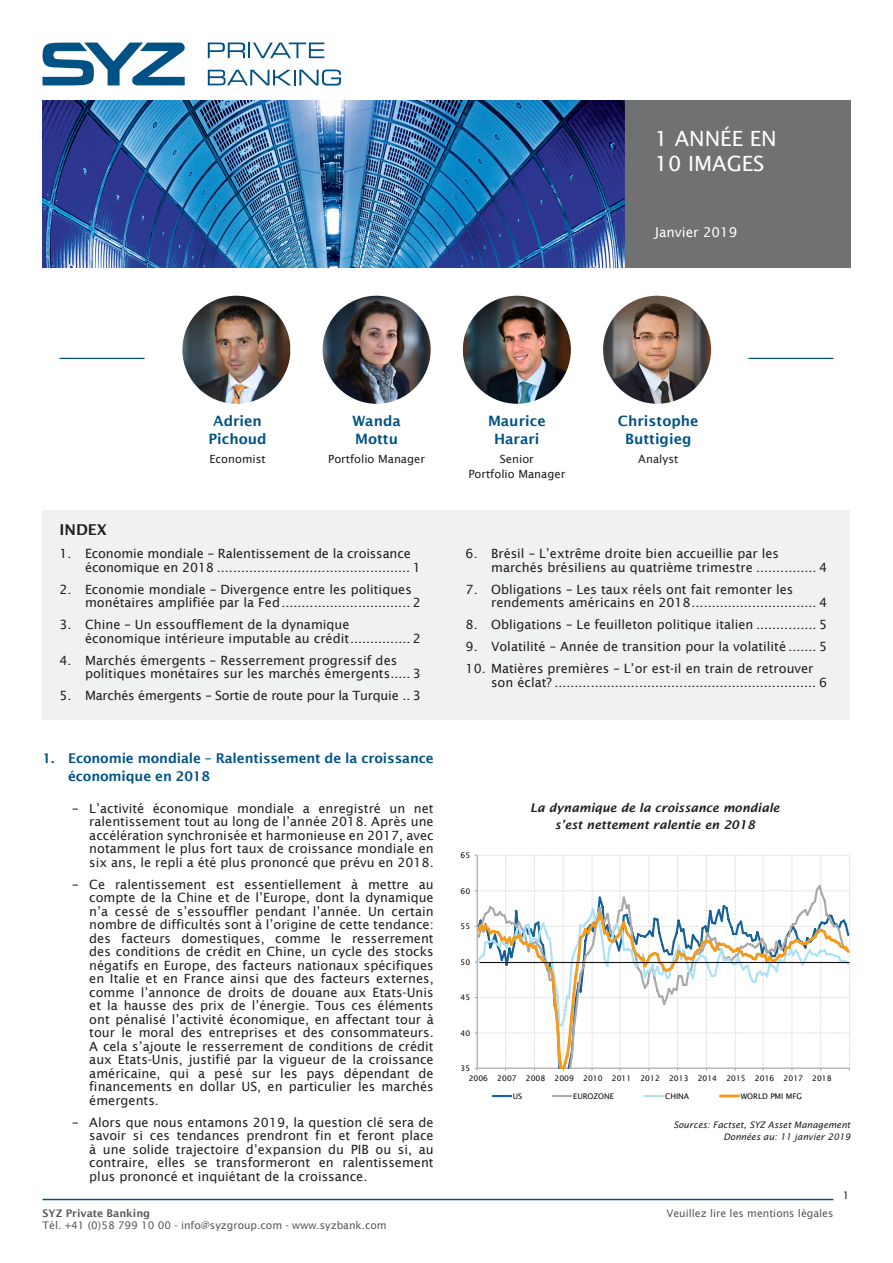
<style>
.page{position:relative;width:893px;height:1263px;background:#fff}
.page>*{position:absolute;margin:0;border:0;box-sizing:border-box;transform-origin:0 0}
.t1{font:21px/25.2px "Lucida Sans";color:#fff}
.t2{font:600 15px "Lucida Sans";color:#231f20}
.t3{font:600 14.25px/18px "Lucida Sans";color:#005285;text-align:center}
.t4{font:600 13.5px/18px "Lucida Sans";letter-spacing:-.01em;color:#005387}
.t5{font:13.5px "Lucida Sans";color:#fff}
.t6{font:12.75px/13.5px "Lucida Sans";color:#231f20}
.t7{font:12.75px "Lucida Sans";letter-spacing:-.02em;color:#231f20}
.Graph_TITLES{font:italic 600 12px/16.5px "Lucida Sans";color:#231f20;text-align:center}
.t8{font:11.25px "Lucida Sans";color:#231f20}
.t9{font:10.5px "Lucida Sans";color:#57585a}
.t10{font:600 10.5px "Lucida Sans";color:#57585a}
.t11{font:10.5px "Lucida Sans";color:#231f20}
.Source_data{font:italic 9px "Lucida Sans";color:#231f20}
.t12{font:7.65px "Lucida Sans";color:#050504}
</style>
<div class="page">
<img style="left:43px;top:100px;width:807px;height:168px">
<hr style="left:43px;top:1199px;width:790px;height:1px;background:#005285">
<svg style="left:208px;top:43px;width:116px;height:15px"></svg>
<svg style="left:208px;top:70px;width:133px;height:15px"></svg>
<svg style="left:43px;top:43px;width:142px;height:42px"></svg>
<div style="left:43px;top:510px;width:807px;height:210px;background:#f0f1f2"></div>
<svg style="left:475px;top:855px;width:375px;height:215px"></svg>
<svg style="left:476px;top:883px;width:373px;height:23px"></svg>
<svg style="left:476px;top:906px;width:373px;height:4px"></svg>
<svg style="left:476px;top:910px;width:373px;height:158px"></svg>
<svg style="left:493px;top:1095px;width:18px;height:2px"></svg>
<svg style="left:553px;top:1095px;width:18px;height:2px"></svg>
<svg style="left:645px;top:1095px;width:18px;height:2px"></svg>
<hr style="left:720px;top:1094px;width:19px;height:3px;background:#f29b1e">
<hr style="left:479px;top:962px;width:370px;height:1px;background:#050504">
<hr style="left:748px;top:358px;width:85px;height:1px;background:#005285">
<hr style="left:60px;top:358px;width:85px;height:1px;background:#005285">
<img style="left:182px;top:296px;width:108px;height:108px;border-radius:53px">
<img style="left:603px;top:296px;width:108px;height:108px;border-radius:54px">
<img style="left:323px;top:296px;width:108px;height:108px;border-radius:54px">
<img style="left:463px;top:296px;width:108px;height:108px;border-radius:53px">
<h1 class="t1" style="left:655px;top:126px;width:123px">1 ANNÉE EN<br>10 IMAGES</h1>
<p class="t5" style="left:655px;top:224px;width:84px">Janvier 2019</p>
<p class="t2" style="left:60px;top:521px;width:49px">INDEX</p>
<p class="t3" style="left:208px;top:412px;width:60px">Adrien<br>Pichoud</p>
<p class="t8" style="left:209px;top:453px;width:58px">Economist</p>
<p class="t3" style="left:352px;top:412px;width:50px;text-align:left">Wanda<br>Mottu</p>
<p class="t8" style="left:328px;top:453px;width:98px">Portfolio Manager</p>
<p class="t6" style="left:85px;top:547px;width:337px;text-indent:-26px">1. Economie mondiale – Ralentissement de la croissance économique en 2018 ................................................ 1</p>
<p class="t6" style="left:85px;top:583px;width:337px;text-indent:-26px">2. Economie mondiale – Divergence entre les politiques monétaires amplifiée par la Fed................................ 2</p>
<p class="t6" style="left:85px;top:618px;width:337px;text-indent:-26px">3. Chine – Un essoufflement de la dynamique économique intérieure imputable au crédit............... 2</p>
<p class="t6" style="left:85px;top:654px;width:337px;text-indent:-26px">4. Marchés émergents – Resserrement progressif des politiques monétaires sur les marchés émergents..... 3</p>
<p class="t7" style="left:60px;top:689px;width:363px">5. Marchés émergents – Sortie de route pour la Turquie .. 3</p>
<p class="t4" style="left:68px;top:749px;width:367px;text-indent:-26px">1. Economie mondiale – Ralentissement de la croissance économique en 2018</p>
<p class="t6" style="left:89px;top:801px;width:346px;text-align:justify;text-indent:-17px">– L’activité économique mondiale a enregistré un net ralentissement tout au long de l’année 2018. Après une accélération synchronisée et harmonieuse en 2017, avec notamment le plus fort taux de croissance mondiale en six ans, le repli a été plus prononcé que prévu en 2018.</p>
<p class="t6" style="left:89px;top:877px;width:346px;text-align:justify;text-indent:-17px">– Ce ralentissement est essentiellement à mettre au compte de la Chine et de l’Europe, dont la dynamique n’a cessé de s’essouffler pendant l’année. Un certain nombre de difficultés sont à l’origine de cette tendance: des facteurs domestiques, comme le resserrement des conditions de crédit en Chine, un cycle des stocks négatifs en Europe, des facteurs nationaux spécifiques en Italie et en France ainsi que des facteurs externes, comme l’annonce de droits de douane aux Etats-Unis et la hausse des prix de l’énergie. Tous ces éléments ont pénalisé l’activité économique, en affectant tour à tour le moral des entreprises et des consommateurs.<br>A cela s’ajoute le resserrement de conditions de crédit aux Etats-Unis, justifié par la vigueur de la croissance américaine, qui a pesé sur les pays dépendant de financements en dollar US, en particulier les marchés émergents.</p>
<p class="t6" style="left:89px;top:1115px;width:346px;text-align:justify;text-indent:-17px">– Alors que nous entamons 2019, la question clé sera de savoir si ces tendances prendront fin et feront place à une solide trajectoire d’expansion du PIB ou si, au contraire, elles se transformeront en ralentissement plus prononcé et inquiétant de la croissance.</p>
<p class="t3" style="left:488px;top:412px;width:59px">Maurice<br>Harari</p>
<p class="t8" style="left:500px;top:453px;width:36px">Senior</p>
<p class="t8" style="left:468px;top:468px;width:98px">Portfolio Manager</p>
<p class="t3" style="left:618px;top:412px;width:82px">Christophe<br>Buttigieg</p>
<p class="t8" style="left:638px;top:453px;width:42px">Analyst</p>
<p class="t6" style="left:491px;top:547px;width:337px;text-indent:-26px">6. Brésil – L’extrême droite bien accueillie par les marchés brésiliens au quatrième trimestre ............... 4</p>
<p class="t6" style="left:491px;top:583px;width:337px;text-indent:-26px">7. Obligations – Les taux réels ont fait remonter les rendements américains en 2018............................... 4</p>
<p class="t6" style="left:466px;top:618px;width:363px">8. Obligations – Le feuilleton politique italien ............... 5</p>
<p class="t6" style="left:466px;top:640px;width:363px">9. Volatilité – Année de transition pour la volatilité ....... 5</p>
<p class="t6" style="left:491px;top:662px;width:337px;text-indent:-26px">10. Matières premières – L’or est-il en train de retrouver son éclat? ................................................................. 6</p>
<p class="t12" style="left:460px;top:851px;width:11px">65</p>
<p class="t12" style="left:460px;top:887px;width:11px">60</p>
<p class="t12" style="left:460px;top:922px;width:11px">55</p>
<p class="t12" style="left:460px;top:958px;width:11px">50</p>
<p class="t12" style="left:460px;top:993px;width:11px">45</p>
<p class="t12" style="left:460px;top:1029px;width:11px">40</p>
<p class="t12" style="left:460px;top:1064px;width:11px">35</p>
<p class="Graph_TITLES" style="left:530px;top:799px;width:251px">La dynamique de la croissance mondiale s’est nettement ralentie en 2018</p>
<p class="t12" style="left:469px;top:1074px;width:364px">2006 2007 2008 2009 2010 2011 2012 2013 2014 2015 2016 2017 2018</p>
<p class="t12" style="left:513px;top:1092px;width:11px">US</p>
<p class="t12" style="left:573px;top:1092px;width:42px">EUROZONE</p>
<p class="t12" style="left:665px;top:1092px;width:26px">CHINA</p>
<p class="t12" style="left:741px;top:1092px;width:63px">WORLD PMI MFG</p>
<p class="Source_data" style="left:673px;top:1119px;width:178px">Sources: Factset, SYZ Asset Management</p>
<p class="Source_data" style="left:724px;top:1131px;width:128px">Données au: 11 janvier 2019</p>
<p class="t11" style="left:843px;top:1189px;width:8px">1</p>
<p class="t10" style="left:43px;top:1207px;width:109px">SYZ Private Banking</p>
<p class="t9" style="left:667px;top:1207px;width:168px">Veuillez lire les mentions légales</p>
<p class="t9" style="left:43px;top:1219px;width:346px">Tél. +41 (0)58 799 10 00 - info@syzgroup.com - www.syzbank.com</p>
</div>
